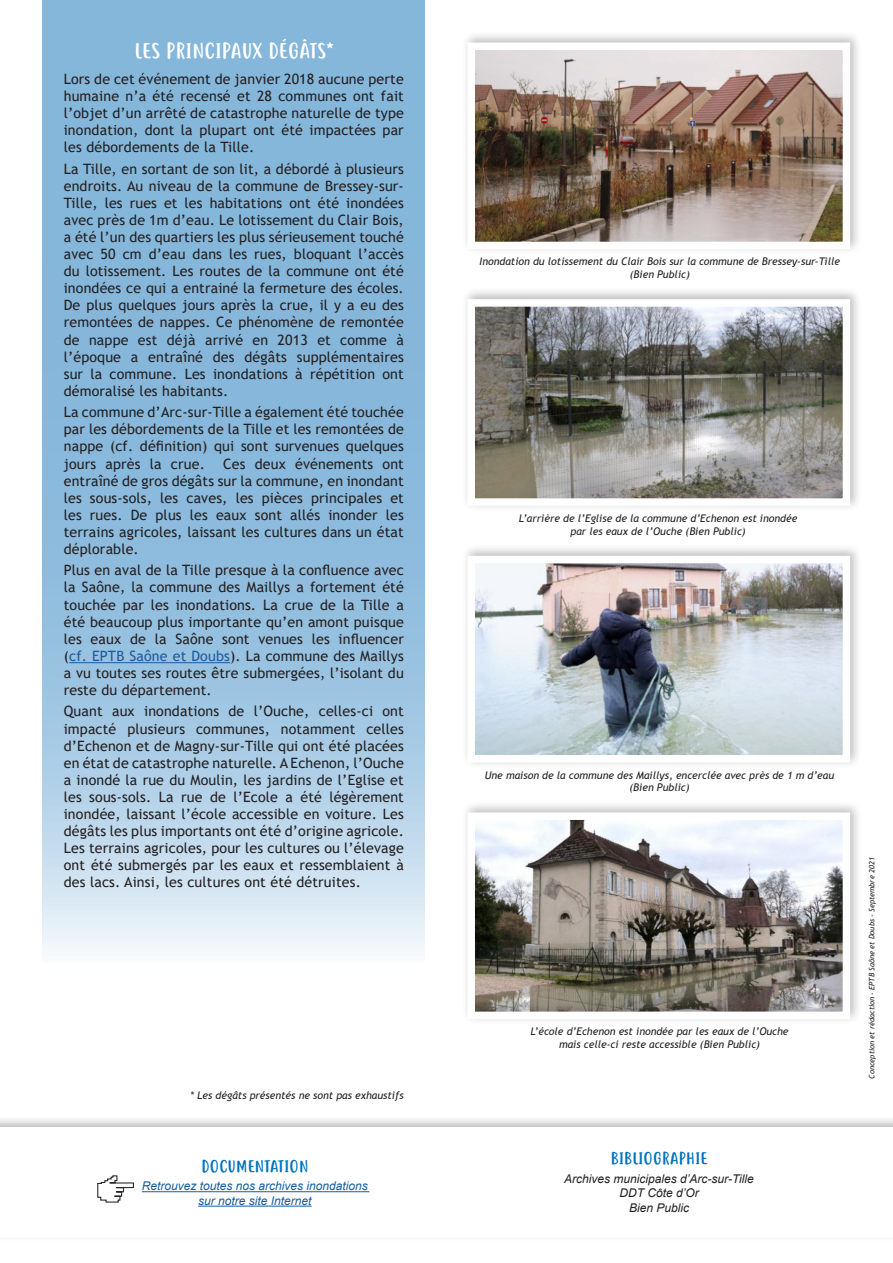
<style>
.page{position:relative;width:893px;height:1263px;background:#fff}
.page>*{position:absolute;margin:0;border:0;box-sizing:border-box;transform-origin:0 0}
.t1{font:21px "Justtellmewhat";letter-spacing:.02em;color:#fff}
.t2{font:16.5px "Justtellmewhat";letter-spacing:.02em;color:#0072bc}
.t3{font:14.25px/17.1px "Trebuchet MS";letter-spacing:.01em;color:#231f20;text-align:justify}
.t4{font:italic 12px/14.4px "Arial";color:#175d9e;text-align:center}
.t5{font:italic 12px "Arial";color:#231f20}
.t6{font:italic 10.5px/12.6px "Trebuchet MS";color:#231f20;text-align:center}
.t7{font:italic 7.5px "Trebuchet MS";color:#231f20}
.s1{color:#175d9e}
</style>
<div class="page">
<svg style="left:43px;top:0;width:382px;height:952px;background:#98c2e0"></svg>
<hr style="left:69px;top:662px;width:161px;height:1px;background:#175d9e">
<div style="left:0;top:1115px;width:893px;height:127px;background:#231f20;opacity:.3"></div>
<div style="left:0;top:1127px;width:893px;height:110px;background:#fff"></div>
<hr style="left:142px;top:1191px;width:227px;height:1px;background:#175d9e">
<hr style="left:198px;top:1206px;width:114px;height:1px;background:#175d9e">
<svg style="left:97px;top:1175px;width:37px;height:28px"></svg>
<div style="left:461px;top:30px;width:401px;height:225px;background:#231f20;opacity:.3"></div>
<img style="left:476px;top:52px;width:365px;height:188px">
<div style="left:467px;top:43px;width:383px;height:206px;border:8px solid #fff"></div>
<div style="left:461px;top:287px;width:401px;height:225px;background:#231f20;opacity:.3"></div>
<img style="left:476px;top:308px;width:365px;height:189px">
<div style="left:467px;top:299px;width:383px;height:207px;border:8px solid #fff"></div>
<div style="left:461px;top:544px;width:401px;height:224px;background:#231f20;opacity:.3"></div>
<img style="left:476px;top:565px;width:365px;height:188px">
<div style="left:467px;top:556px;width:383px;height:206px;border:8px solid #fff"></div>
<div style="left:461px;top:800px;width:401px;height:225px;background:#231f20;opacity:.3"></div>
<img style="left:476px;top:821px;width:365px;height:189px">
<div style="left:467px;top:812px;width:383px;height:207px;border:8px solid #fff"></div>
<p class="t1" style="left:134px;top:39px;width:200px">LES PRINCIPAUX DÉGÂTS*</p>
<p class="t3" style="left:64px;top:70px;width:342px">Lors de cet événement de janvier 2018 aucune perte humaine n’a été recensé et 28 communes ont fait l’objet d’un arrêté de catastrophe naturelle de type inondation, dont la plupart ont été impactées par les débordements de la Tille.</p>
<p class="t3" style="left:64px;top:160px;width:342px">La Tille, en sortant de son lit, a débordé à plusieurs endroits. Au niveau de la commune de Bressey-sur-Tille, les rues et les habitations ont été inondées avec près de 1m d’eau. Le lotissement du Clair Bois, a été l’un des quartiers les plus sérieusement touché avec 50 cm d’eau dans les rues, bloquant l’accès du lotissement. Les routes de la commune ont été inondées ce qui a entrainé la fermeture des écoles.<br>De plus quelques jours après la crue, il y a eu des remontées de nappes. Ce phénomène de remontée de nappe est déjà arrivé en 2013 et comme à l’époque a entraîné des dégâts supplémentaires sur la commune. Les inondations à répétition ont démoralisé les habitants.</p>
<p class="t3" style="left:64px;top:403px;width:342px">La commune d’Arc-sur-Tille a également été touchée par les débordements de la Tille et les remontées de nappe (cf. définition) qui sont survenues quelques jours après la crue.</p>
<p class="t3" style="left:64px;top:455px;width:342px;text-indent:159px">Ces deux événements ont entraîné de gros dégâts sur la commune, en inondant les sous-sols, les caves, les pièces principales et les rues. De plus les eaux sont allés inonder les terrains agricoles, laissant les cultures dans un état déplorable.</p>
<p class="t3" style="left:64px;top:562px;width:342px">Plus en aval de la Tille presque à la confluence avec la Saône, la commune des Maillys a fortement été touchée par les inondations. La crue de la Tille a été beaucoup plus importante qu’en amont puisque les eaux de la Saône sont venues les influencer (<span class="s1">cf. EPTB Saône et Doubs</span>). La commune des Maillys a vu toutes ses routes être submergées, l’isolant du reste du département.</p>
<p class="t3" style="left:64px;top:703px;width:342px">Quant aux inondations de l’Ouche, celles-ci ont impacté plusieurs communes, notamment celles d’Echenon et de Magny-sur-Tille qui ont été placées en état de catastrophe naturelle. A Echenon, l’Ouche a inondé la rue du Moulin, les jardins de l’Eglise et les sous-sols. La rue de l’Ecole a été légèrement inondée, laissant l’école accessible en voiture. Les dégâts les plus importants ont été d’origine agricole.<br>Les terrains agricoles, pour les cultures ou l’élevage ont été submergés par les eaux et ressemblaient à des lacs. Ainsi, les cultures ont été détruites.</p>
<p class="t6" style="left:190px;top:1089px;width:215px">* Les dégâts présentés ne sont pas exhaustifs</p>
<p class="t2" style="left:201px;top:1156px;width:108px">DOCUMENTATION</p>
<p class="t4" style="left:142px;top:1179px;width:228px">Retrouvez toutes nos archives inondations sur notre site Internet</p>
<p class="t6" style="left:479px;top:255px;width:362px">Inondation du lotissement du Clair Bois sur la commune de Bressey-sur-Tille (Bien Public)</p>
<p class="t6" style="left:519px;top:512px;width:280px">L’arrière de l’Eglise de la commune d’Echenon est inondée par les eaux de l’Ouche (Bien Public)</p>
<p class="t6" style="left:485px;top:769px;width:351px">Une maison de la commune des Maillys, encerclée avec près de 1 m d’eau (Bien Public)</p>
<p class="t6" style="left:530px;top:1025px;width:260px">L’école d’Echenon est inondée par les eaux de l’Ouche mais celle-ci reste accessible (Bien Public)</p>
<p class="t2" style="left:611px;top:1149px;width:98px">BIBLIOGRAPHIE</p>
<p class="t5" style="left:564px;top:1171px;width:191px">Archives municipales d’Arc-sur-Tille</p>
<p class="t5" style="left:619px;top:1185px;width:81px">DDT Côte d’Or</p>
<p class="t5" style="left:629px;top:1200px;width:62px">Bien Public</p>
<p class="t7" style="left:867px;top:1079px;width:223px;rotate:-90deg">Conception et rédaction - EPTB Saône et Doubs - Septembre 2021</p>
</div>
